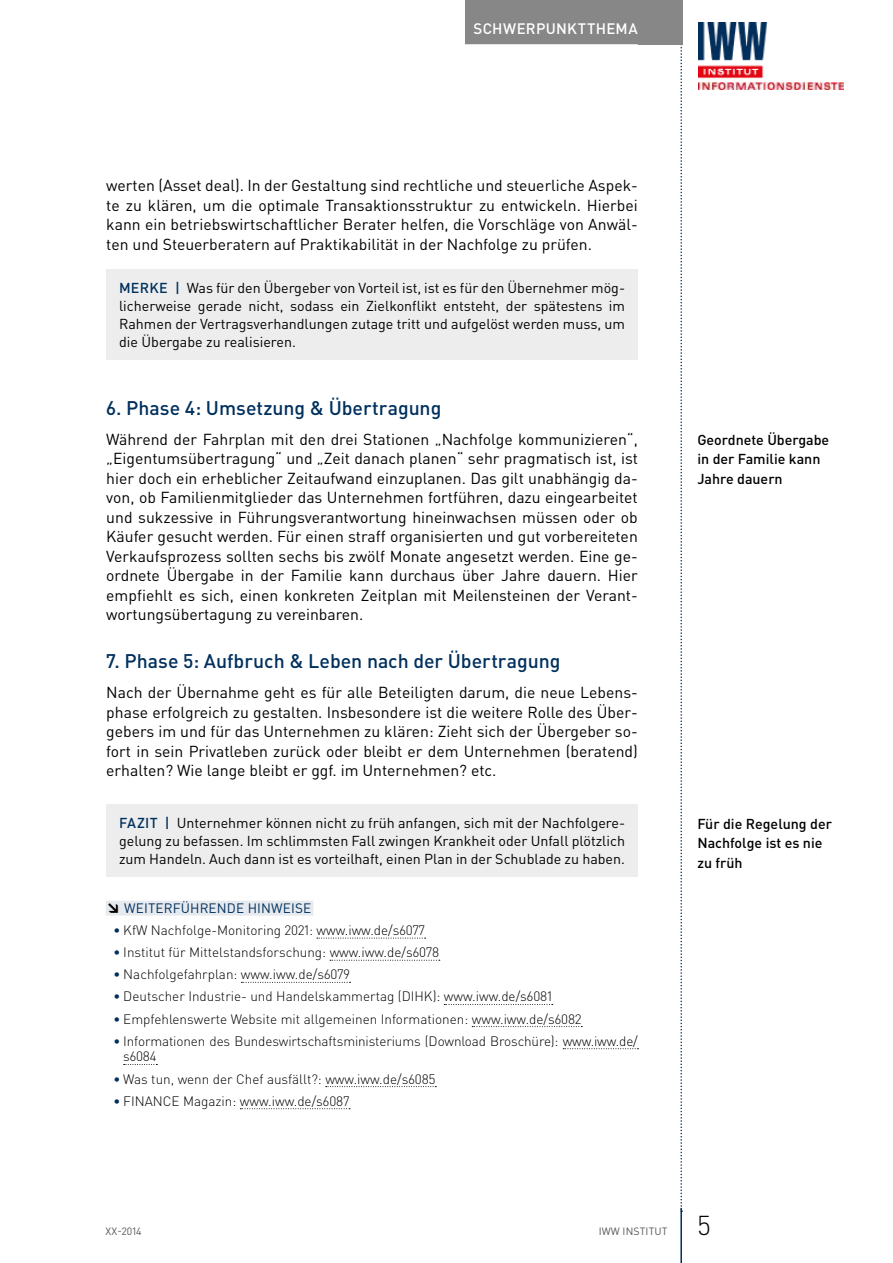
<style>
.page{position:relative;width:893px;height:1263px;background:#fff}
.page>*{position:absolute;margin:0;border:0;box-sizing:border-box;transform-origin:0 0}
.t1{font:300 27px "DIN Pro";color:#000}
.t2{font:500 19.5px "DIN Pro";color:#00305d}
.t3{font:15.75px/19.5px "DIN Pro";color:#000;text-align:justify}
.t4{font:500 15px "DIN Pro";letter-spacing:.025em;color:#fff}
.t5{font:14.25px/18px "DIN Pro";color:#000;text-align:justify}
.t6{font:500 14.25px/19.5px "DIN Pro";color:#000}
.t7{font:300 13.5px/15.8px "DIN Pro";color:#000}
.t8{font:13.5px "DIN Pro";letter-spacing:.01em;color:#00305d}
.t9{font:10.5px "DIN Pro";letter-spacing:.01em;color:#575756}
.s1{font-weight:500;color:#00305d}
.s2{font-weight:900;color:#000}
</style>
<div class="page">
<svg style="left:680px;top:44px;width:2px;height:1164px"></svg>
<div style="left:638px;top:0;width:44px;height:44px;background:#878787"></div>
<hr style="left:680px;top:1208px;width:2px;height:55px;background:#00305d">
<div style="left:465px;top:0;width:181px;height:44px;background:#878787"></div>
<img style="left:699px;top:23px;width:144px;height:66px">
<div style="left:106px;top:901px;width:207px;height:15px;background:#e6eaef"></div>
<svg style="left:317px;top:938px;width:109px;height:1px"></svg>
<svg style="left:330px;top:960px;width:110px;height:1px"></svg>
<svg style="left:241px;top:982px;width:109px;height:1px"></svg>
<svg style="left:444px;top:1004px;width:109px;height:1px"></svg>
<svg style="left:472px;top:1026px;width:110px;height:1px"></svg>
<svg style="left:563px;top:1048px;width:75px;height:1px"></svg>
<svg style="left:124px;top:1064px;width:33px;height:1px"></svg>
<svg style="left:326px;top:1086px;width:110px;height:1px"></svg>
<svg style="left:240px;top:1108px;width:110px;height:1px"></svg>
<div style="left:106px;top:269px;width:532px;height:91px;background:#ededed"></div>
<div style="left:106px;top:804px;width:532px;height:73px;background:#ededed"></div>
<p class="t4" style="left:473px;top:18px;width:166px">SCHWERPUNKTTHEMA</p>
<p class="t3" style="left:106px;top:175px;width:533px">werten (Asset deal). In der Gestaltung sind rechtliche und steuerliche Aspek&shy;te zu klären, um die optimale Transaktionsstruktur zu entwickeln. Hierbei kann ein betriebswirtschaftlicher Berater helfen, die Vorschläge von Anwäl&shy;ten und Steuerberatern auf Praktikabilität in der Nachfolge zu prüfen.</p>
<p class="t5" style="left:119px;top:278px;width:507px"><span class="s1">MERKE |</span> Was für den Übergeber von Vorteil ist, ist es für den Übernehmer mög&shy;licherweise gerade nicht, sodass ein Zielkonflikt entsteht, der spätestens im Rahmen der Vertragsverhandlungen zutage tritt und aufgelöst werden muss, um die Übergabe zu realisieren.</p>
<p class="t2" style="left:106px;top:395px;width:337px">6. Phase 4: Umsetzung &amp; Übertragung</p>
<p class="t3" style="left:106px;top:429px;width:533px">Während der Fahrplan mit den drei Stationen „Nachfolge kommunizieren“, „Eigentumsübertragung“ und „Zeit danach planen“ sehr pragmatisch ist, ist hier doch ein erheblicher Zeitaufwand einzuplanen. Das gilt unabhängig da&shy;von, ob Familienmitglieder das Unternehmen fortführen, dazu eingearbeitet und sukzessive in Führungsverantwortung hineinwachsen müssen oder ob Käufer gesucht werden. Für einen straff organisierten und gut vorbereiteten Verkaufsprozess sollten sechs bis zwölf Monate angesetzt werden. Eine ge&shy;ordnete Übergabe in der Familie kann durchaus über Jahre dauern. Hier empfiehlt es sich, einen konkreten Zeitplan mit Meilensteinen der Verant&shy;wortungsübertagung zu vereinbaren.</p>
<p class="t2" style="left:106px;top:648px;width:456px">7. Phase 5: Aufbruch &amp; Leben nach der Übertragung</p>
<p class="t3" style="left:106px;top:682px;width:533px">Nach der Übernahme geht es für alle Beteiligten darum, die neue Lebens&shy;phase erfolgreich zu gestalten. Insbesondere ist die weitere Rolle des Über&shy;gebers im und für das Unternehmen zu klären: Zieht sich der Übergeber so&shy;fort in sein Privatleben zurück oder bleibt er dem Unternehmen (beratend) erhalten? Wie lange bleibt er ggf. im Unternehmen? etc.</p>
<p class="t5" style="left:119px;top:813px;width:508px"><span class="s1">FAZIT |</span> Unternehmer können nicht zu früh anfangen, sich mit der Nachfolgere&shy;gelung zu befassen. Im schlimmsten Fall zwingen Krankheit oder Unfall plötzlich zum Handeln. Auch dann ist es vorteilhaft, einen Plan in der Schublade zu haben.</p>
<p class="t8" style="left:106px;top:899px;width:206px"><span class="s2">↘</span> WEITERFÜHRENDE HINWEISE</p>
<p class="t7" style="left:114px;top:922px;width:313px"><span class="s1">•</span> KfW Nachfolge-Monitoring 2021: www.iww.de/s6077</p>
<p class="t7" style="left:114px;top:944px;width:327px"><span class="s1">•</span> Institut für Mittelstandsforschung: www.iww.de/s6078</p>
<p class="t7" style="left:114px;top:966px;width:238px"><span class="s1">•</span> Nachfolgefahrplan: www.iww.de/s6079</p>
<p class="t7" style="left:114px;top:988px;width:440px"><span class="s1">•</span> Deutscher Industrie- und Handelskammertag (DIHK): www.iww.de/s6081</p>
<p class="t7" style="left:114px;top:1010px;width:470px"><span class="s1">•</span> Empfehlenswerte Website mit allgemeinen Informationen: www.iww.de/s6082</p>
<p class="t7" style="left:123px;top:1032px;width:516px;text-indent:-10px"><span class="s1">•</span> Informationen des Bundeswirtschaftsministeriums (Download Broschüre): www.iww.de/ s6084</p>
<p class="t7" style="left:114px;top:1070px;width:324px"><span class="s1">•</span> Was tun, wenn der Chef ausfällt?: www.iww.de/s6085</p>
<p class="t7" style="left:114px;top:1092px;width:237px"><span class="s1">•</span> FINANCE Magazin: www.iww.de/s6087</p>
<p class="t6" style="left:697px;top:429px;width:133px">Geordnete Übergabe in der Familie kann<br>Jahre dauern</p>
<p class="t6" style="left:697px;top:813px;width:136px">Für die Regelung der<br>Nachfolge ist es nie zu früh</p>
<p class="t9" style="left:106px;top:1224px;width:38px">XX-2014</p>
<p class="t9" style="left:599px;top:1224px;width:70px">IWW INSTITUT</p>
<h1 class="t1" style="left:697px;top:1207px;width:15px">5</h1>
</div>
